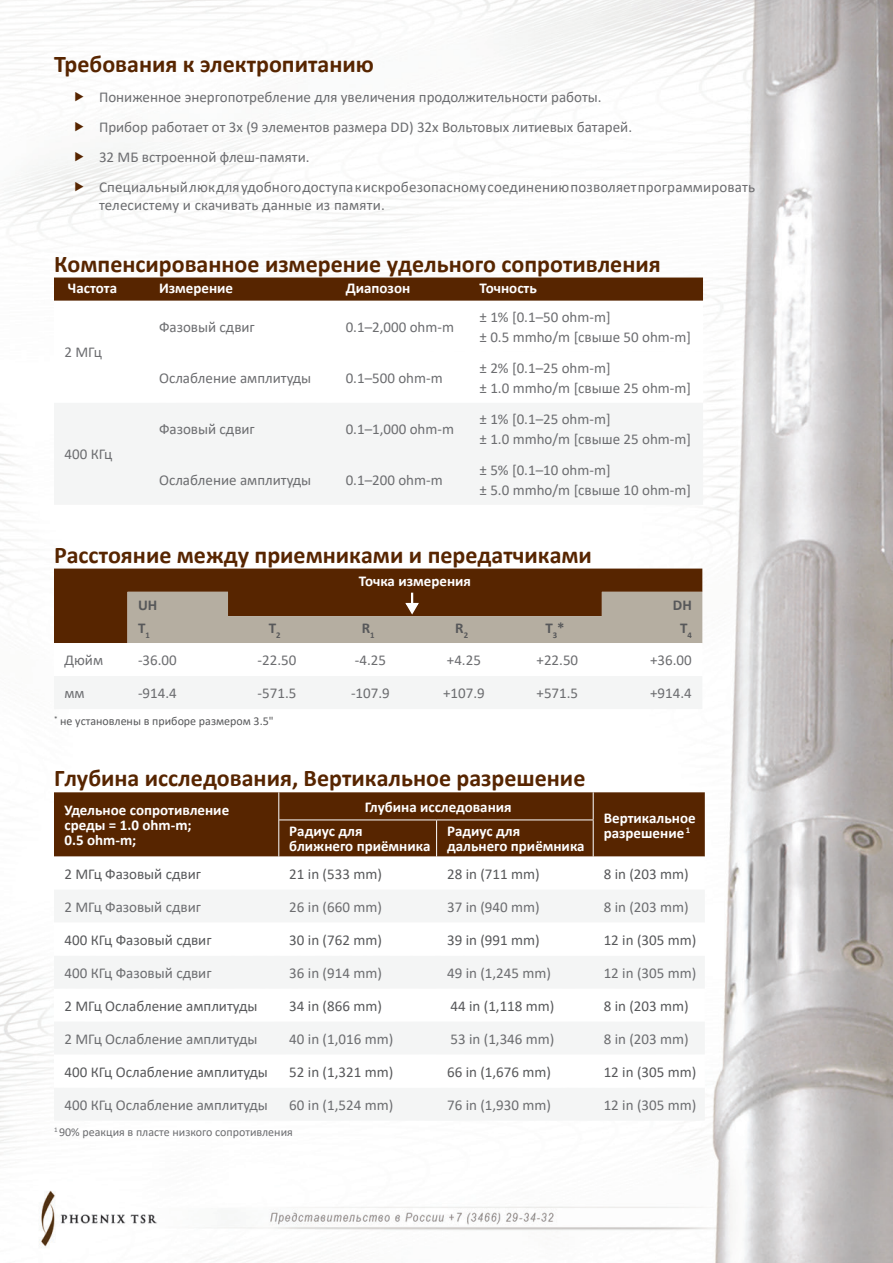
<style>
.page{position:relative;width:893px;height:1263px;background:#fff}
.page>*{position:absolute;margin:0;border:0;box-sizing:border-box;transform-origin:0 0}
.Subhead{font:700 24px "Calibri";color:#572500}
.Last_Listed_Copy{font:700 24px "Calibri";color:#572500}
.Subhead-2{font:15px/18px "Calibri";color:#6c6d70}
.Footnote{font:15px "Calibri";color:#6c6d70}
.Footnote-2{font:700 15px/15px "Calibri";color:#fff}
.Subhead-3{font:15px "Calibri";color:#57585a}
.Footnote-3{font:15px "Calibri";color:#57585a}
.Footnote-4{font:700 15px "Calibri";color:#57585a}
.Footnote-5{font:12px "Calibri";color:#6c6d70}
.Subhead-4{font:12px "Calibri";color:#57585a}
.Footnote-6{font:700 8.7px "Calibri";color:#fff}
</style>
<div class="page">
<img style="left:0;top:0;width:893px;height:1263px">
<div style="left:54px;top:278px;width:649px;height:23px;background:#572500"></div>
<svg style="left:54px;top:301px;width:649px;height:102px"></svg>
<svg style="left:149px;top:352px;width:554px;height:51px"></svg>
<div style="left:54px;top:403px;width:649px;height:102px;background:#f4f5f5"></div>
<div style="left:54px;top:568px;width:648px;height:24px;background:#572500"></div>
<svg style="left:54px;top:857px;width:651px;height:33px"></svg>
<div style="left:54px;top:890px;width:651px;height:231px;background:#f4f5f5"></div>
<svg style="left:54px;top:923px;width:651px;height:165px"></svg>
<div style="left:54px;top:792px;width:651px;height:65px;background:#572500"></div>
<hr style="left:593px;top:820px;width:1px;height:37px;background:#fff">
<svg style="left:54px;top:592px;width:648px;height:117px"></svg>
<svg style="left:75px;top:92px;width:8px;height:9px"></svg>
<svg style="left:75px;top:122px;width:8px;height:9px"></svg>
<svg style="left:75px;top:152px;width:8px;height:9px"></svg>
<svg style="left:75px;top:182px;width:8px;height:9px"></svg>
<p class="Last_Listed_Copy" style="left:54px;top:47px;width:321px">Требования к электропитанию</p>
<p class="Subhead-2" style="left:99px;top:88px;width:504px">Пониженное энергопотребление для увеличения продолжительности работы.</p>
<p class="Subhead-2" style="left:99px;top:118px;width:535px">Прибор работает от 3х (9 элементов размера DD) 32х Вольтовых литиевых батарей.</p>
<p class="Subhead-2" style="left:99px;top:148px;width:212px">32 МБ встроенной флеш-памяти.</p>
<p class="Subhead-2" style="left:99px;top:178px;width:658px">Специальный люк для удобного доступа к искробезопасному соединению позволяет программировать телесистему и скачивать данные из памяти.</p>
<p class="Subhead" style="left:54px;top:247px;width:608px">Компенсированное измерение удельного сопротивления</p>
<p class="Footnote-2" style="left:68px;top:281px;width:51px">Частота</p>
<p class="Footnote-2" style="left:159px;top:281px;width:76px">Измерение</p>
<p class="Footnote-2" style="left:346px;top:281px;width:66px">Диапозон</p>
<p class="Footnote-2" style="left:479px;top:281px;width:59px">Точность</p>
<p class="Footnote" style="left:64px;top:342px;width:39px">2 МГц</p>
<p class="Subhead-2" style="left:64px;top:445px;width:49px">400 КГц</p>
<p class="Footnote" style="left:159px;top:316px;width:97px">Фазовый сдвиг</p>
<p class="Footnote" style="left:346px;top:316px;width:110px">0.1–2,000 ohm-m</p>
<p class="Footnote" style="left:159px;top:367px;width:154px">Ослабление амплитуды</p>
<p class="Subhead-2" style="left:346px;top:369px;width:99px">0.1–500 ohm-m</p>
<p class="Footnote" style="left:159px;top:418px;width:97px">Фазовый сдвиг</p>
<p class="Subhead-2" style="left:346px;top:420px;width:110px">0.1–1,000 ohm-m</p>
<p class="Subhead-2" style="left:159px;top:471px;width:154px">Ослабление амплитуды</p>
<p class="Subhead-2" style="left:346px;top:471px;width:99px">0.1–200 ohm-m</p>
<p class="Subhead-2" style="left:479px;top:308px;width:133px">± 1% [0.1–50 ohm-m]</p>
<p class="Subhead-2" style="left:479px;top:327px;width:213px">± 0.5 mmho/m [свыше 50 ohm-m]</p>
<p class="Subhead-2" style="left:479px;top:359px;width:133px">± 2% [0.1–25 ohm-m]</p>
<p class="Subhead-2" style="left:479px;top:378px;width:213px">± 1.0 mmho/m [свыше 25 ohm-m]</p>
<p class="Subhead-2" style="left:479px;top:410px;width:133px">± 1% [0.1–25 ohm-m]</p>
<p class="Subhead-2" style="left:479px;top:429px;width:213px">± 1.0 mmho/m [свыше 25 ohm-m]</p>
<p class="Subhead-2" style="left:479px;top:461px;width:133px">± 5% [0.1–10 ohm-m]</p>
<p class="Subhead-2" style="left:479px;top:480px;width:213px">± 5.0 mmho/m [свыше 10 ohm-m]</p>
<p class="Subhead" style="left:54px;top:538px;width:539px">Расстояние между приемниками и передатчиками</p>
<p class="Footnote-2" style="left:359px;top:573px;width:114px">Точка измерения</p>
<p class="Footnote-4" style="left:138px;top:594px;width:21px">UH</p>
<p class="Footnote-4" style="left:673px;top:594px;width:20px">DH</p>
<p class="Footnote-4" style="left:138px;top:618px;width:13px">T<sub>1</sub></p>
<p class="Footnote-4" style="left:269px;top:618px;width:13px">T<sub>2</sub></p>
<p class="Footnote-4" style="left:362px;top:618px;width:14px">R<sub>1</sub></p>
<p class="Footnote-4" style="left:455px;top:618px;width:14px">R<sub>2</sub></p>
<p class="Footnote-4" style="left:545px;top:618px;width:21px">T<sub>3</sub>*</p>
<p class="Footnote-4" style="left:680px;top:618px;width:13px">T<sub>4</sub></p>
<p class="Footnote" style="left:64px;top:650px;width:40px">Дюйм</p>
<p class="Footnote" style="left:138px;top:650px;width:40px">-36.00</p>
<p class="Footnote" style="left:258px;top:650px;width:40px">-22.50</p>
<p class="Footnote" style="left:355px;top:650px;width:33px">-4.25</p>
<p class="Footnote" style="left:447px;top:650px;width:36px">+4.25</p>
<p class="Footnote" style="left:536px;top:650px;width:43px">+22.50</p>
<p class="Footnote" style="left:650px;top:650px;width:43px">+36.00</p>
<p class="Footnote" style="left:64px;top:683px;width:22px">мм</p>
<p class="Footnote" style="left:138px;top:683px;width:40px">-914.4</p>
<p class="Footnote" style="left:258px;top:683px;width:40px">-571.5</p>
<p class="Footnote" style="left:351px;top:683px;width:40px">-107.9</p>
<p class="Footnote" style="left:443px;top:683px;width:43px">+107.9</p>
<p class="Footnote" style="left:536px;top:683px;width:43px">+571.5</p>
<p class="Footnote" style="left:650px;top:683px;width:43px">+914.4</p>
<p class="Subhead-4" style="left:54px;top:712px;width:221px"><sup>*</sup> не установлены в приборе размером 3.5"</p>
<p class="Subhead" style="left:54px;top:761px;width:533px">Глубина исследования, Вертикальное разрешение</p>
<p class="Footnote-2" style="left:64px;top:802px;width:166px">Удельное сопротивление</p>
<p class="Footnote-2" style="left:64px;top:817px;width:129px">среды = 1.0 ohm-m;</p>
<p class="Footnote-2" style="left:64px;top:832px;width:73px">0.5 ohm-m;</p>
<p class="Footnote-2" style="left:365px;top:799px;width:148px">Глубина исследования</p>
<p class="Footnote-2" style="left:604px;top:810px;width:93px">Вертикальное</p>
<p class="Footnote-2" style="left:604px;top:825px;width:82px">разрешение</p>
<p class="Footnote-2" style="left:289px;top:823px;width:75px">Радиус для</p>
<p class="Footnote-6" style="left:686px;top:823px;width:6px">1</p>
<p class="Footnote-2" style="left:289px;top:838px;width:143px">ближнего приёмника</p>
<p class="Footnote-2" style="left:447px;top:823px;width:139px">Радиус для<br>дальнего приёмника</p>
<p class="Footnote-3" style="left:64px;top:863px;width:138px">2 МГц Фазовый сдвиг</p>
<p class="Footnote-3" style="left:289px;top:863px;width:94px">21 in (533 mm)</p>
<p class="Footnote-3" style="left:447px;top:863px;width:94px">28 in (711 mm)</p>
<p class="Footnote-3" style="left:604px;top:863px;width:86px">8 in (203 mm)</p>
<p class="Footnote" style="left:64px;top:896px;width:138px">2 МГц Фазовый сдвиг</p>
<p class="Footnote" style="left:289px;top:896px;width:94px">26 in (660 mm)</p>
<p class="Footnote" style="left:447px;top:896px;width:94px">37 in (940 mm)</p>
<p class="Footnote" style="left:604px;top:896px;width:86px">8 in (203 mm)</p>
<p class="Subhead-3" style="left:64px;top:929px;width:149px">400 КГц Фазовый сдвиг</p>
<p class="Subhead-3" style="left:289px;top:929px;width:94px">30 in (762 mm)</p>
<p class="Subhead-3" style="left:447px;top:929px;width:94px">39 in (991 mm)</p>
<p class="Subhead-3" style="left:604px;top:929px;width:94px">12 in (305 mm)</p>
<p class="Subhead-2" style="left:64px;top:963px;width:149px">400 КГц Фазовый сдвиг</p>
<p class="Subhead-2" style="left:289px;top:963px;width:94px">36 in (914 mm)</p>
<p class="Subhead-2" style="left:447px;top:963px;width:105px">49 in (1,245 mm)</p>
<p class="Subhead-2" style="left:604px;top:963px;width:94px">12 in (305 mm)</p>
<p class="Footnote-3" style="left:64px;top:995px;width:194px">2 МГц Ослабление амплитуды</p>
<p class="Footnote-3" style="left:289px;top:995px;width:94px">34 in (866 mm)</p>
<p class="Footnote-3" style="left:450px;top:995px;width:105px">44 in (1,118 mm)</p>
<p class="Footnote-3" style="left:604px;top:995px;width:86px">8 in (203 mm)</p>
<p class="Footnote" style="left:64px;top:1028px;width:194px">2 МГц Ослабление амплитуды</p>
<p class="Footnote" style="left:289px;top:1028px;width:105px">40 in (1,016 mm)</p>
<p class="Footnote" style="left:450px;top:1028px;width:105px">53 in (1,346 mm)</p>
<p class="Footnote" style="left:604px;top:1028px;width:86px">8 in (203 mm)</p>
<p class="Subhead-3" style="left:64px;top:1061px;width:205px">400 КГц Ослабление амплитуды</p>
<p class="Subhead-3" style="left:289px;top:1061px;width:105px">52 in (1,321 mm)</p>
<p class="Subhead-3" style="left:447px;top:1061px;width:105px">66 in (1,676 mm)</p>
<p class="Subhead-3" style="left:604px;top:1061px;width:94px">12 in (305 mm)</p>
<p class="Subhead-2" style="left:64px;top:1095px;width:205px">400 КГц Ослабление амплитуды</p>
<p class="Subhead-2" style="left:289px;top:1095px;width:105px">60 in (1,524 mm)</p>
<p class="Subhead-2" style="left:447px;top:1095px;width:105px">76 in (1,930 mm)</p>
<p class="Subhead-2" style="left:604px;top:1095px;width:94px">12 in (305 mm)</p>
<p class="Footnote-5" style="left:54px;top:1123px;width:240px"><sup>1</sup> 90% реакция в пласте низкого сопротивления</p>
</div>
